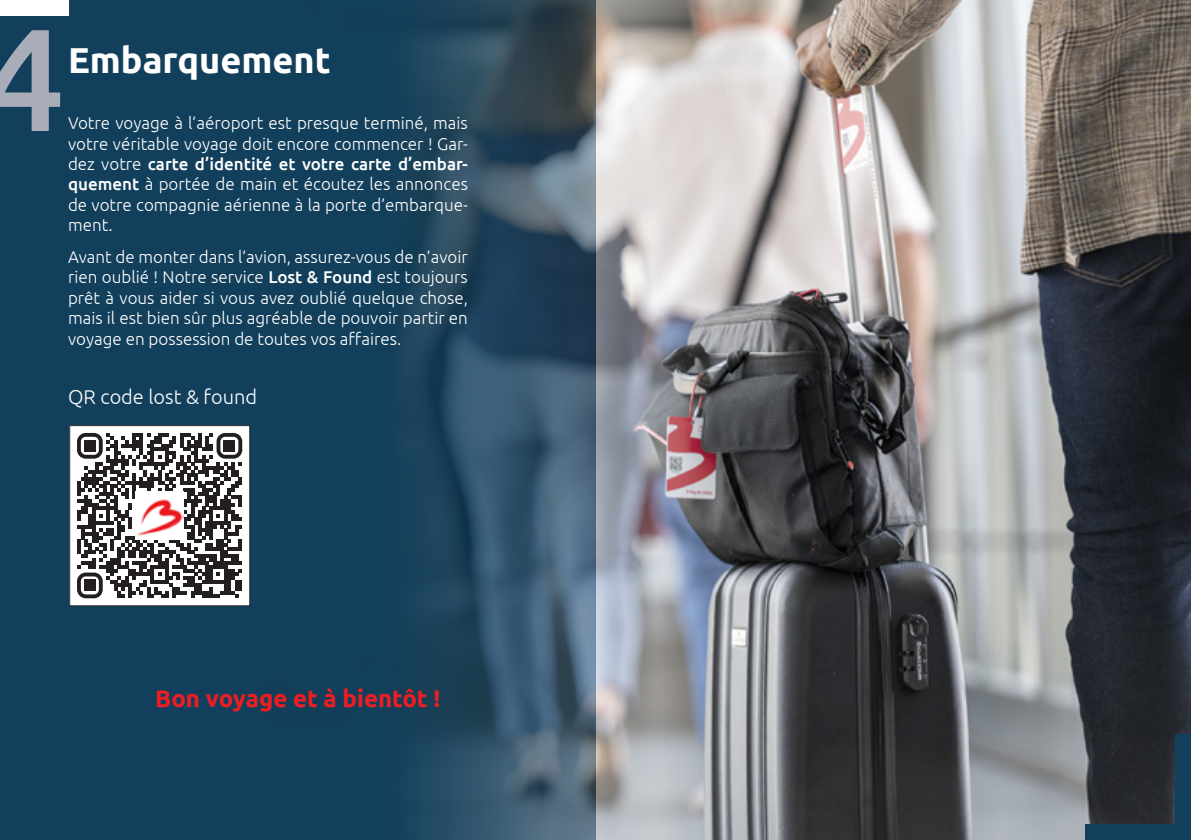
<style>
.page{position:relative;width:1191px;height:840px;background:#fff}
.page>*{position:absolute;margin:0;border:0;box-sizing:border-box;transform-origin:0 0}
.t1{font:500 145.2px "Ubuntu";color:#a9acb9}
.t2{font:700 36px "Ubuntu";color:#fff}
.t3{font:700 24px "Ubuntu";color:#ee1d23}
.t4{font:300 20px "Ubuntu";color:#fff}
.t5{font:300 17px/20.4px "Ubuntu";color:#fff;text-align:justify}
.s1{font-weight:500}
</style>
<div class="page">
<img style="left:0;top:0;width:1191px;height:839px">
<div style="left:70px;top:425px;width:180px;height:180px;background:#fff"></div>
<svg style="left:77px;top:433px;width:165px;height:165px"></svg>
<div style="left:84px;top:440px;width:11px;height:11px;background:#231f20"></div>
<div style="left:224px;top:440px;width:11px;height:11px;background:#231f20"></div>
<div style="left:84px;top:579px;width:11px;height:11px;background:#231f20"></div>
<img style="left:136px;top:491px;width:47px;height:48px">
<div style="left:69px;top:425px;width:181px;height:181px;border:1px solid #231f20"></div>
<div style="left:1085px;top:824px;width:106px;height:15px;background:#123f5b"></div>
<div style="left:1175px;top:733px;width:16px;height:106px;background:#123f5b"></div>
<div style="left:0;top:0;width:68px;height:15px;background:#fff"></div>
<h1 class="t1" style="left:-17px;top:-13px;width:84px">4</h1>
<h2 class="t2" style="left:68px;top:39px;width:264px">Embarquement</h2>
<p class="t5" style="left:68px;top:112px;width:401px">Votre voyage à l’aéroport est presque terminé, mais votre véritable voyage doit encore commencer ! Gar&shy;dez votre <span class="s1">carte d’identité et votre carte d’embar&shy;quement</span> à portée de main et écoutez les annonces de votre compagnie aérienne à la porte d’embarque&shy;ment.</p>
<p class="t5" style="left:68px;top:246px;width:401px">Avant de monter dans l’avion, assurez-vous de n’avoir rien oublié ! Notre service <span class="s1">Lost &amp; Found</span> est toujours prêt à vous aider si vous avez oublié quelque chose, mais il est bien sûr plus agréable de pouvoir partir en voyage en possession de toutes vos affaires.</p>
<p class="t4" style="left:68px;top:385px;width:191px">QR code lost &amp; found</p>
<h3 class="t3" style="left:155px;top:683px;width:286px">Bon voyage et à bientôt !</h3>
</div>
